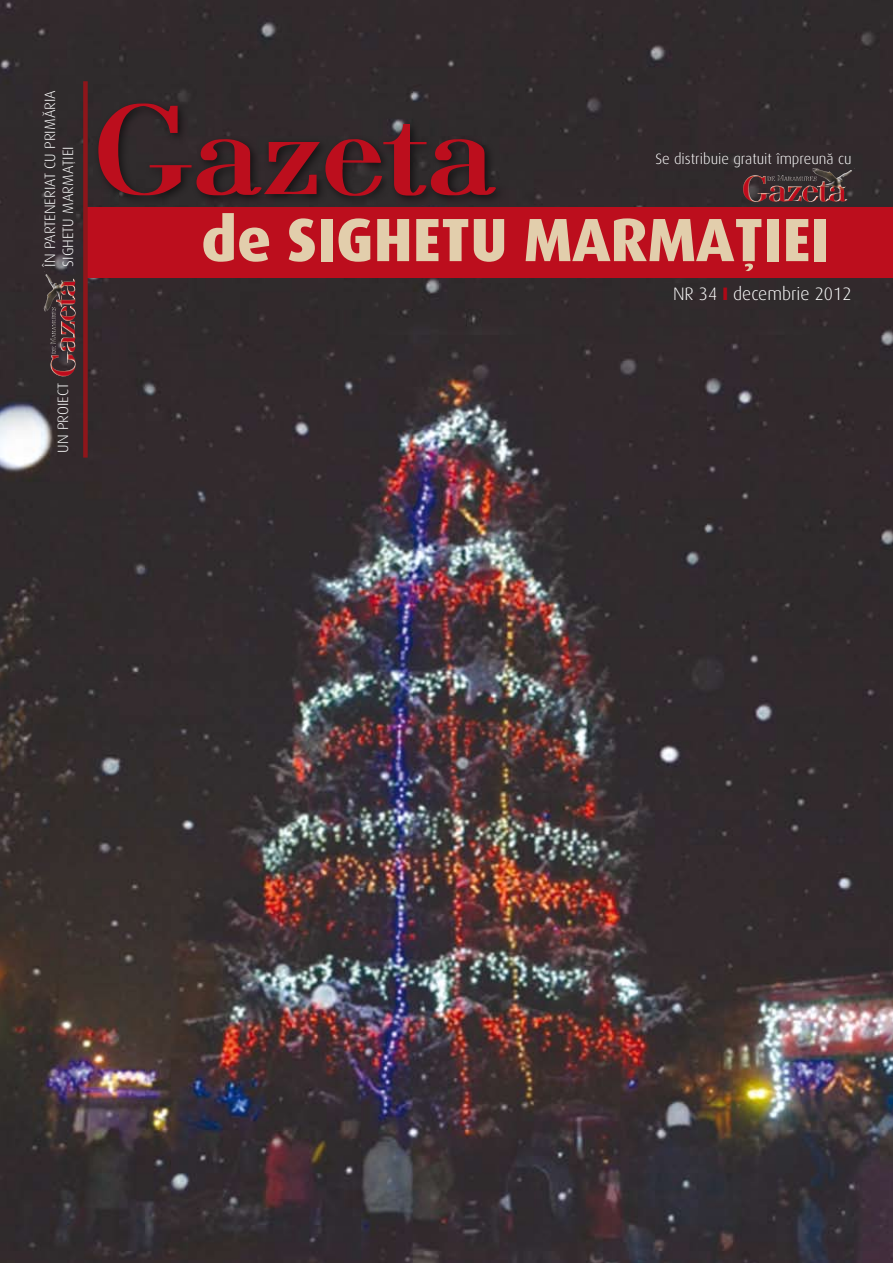
<style>
.page{position:relative;width:893px;height:1263px;background:#fff}
.page>*{position:absolute;margin:0;border:0;box-sizing:border-box;transform-origin:0 0}
.t1{font:134.55px "Bodoni Bold G";color:#bc0e1d}
.t2{font:61.2px "Dax Extra Bold G";color:#e2ceac}
.t3{font:18px "Dax Light G";color:#fff}
.t4{font:15px/18px "Dax Light G";color:#fff}
.s1{font-family:"Dax Extra Bold G";color:#ae0917}
</style>
<div class="page">
<img style="left:0;top:0;width:893px;height:1263px">
<div style="left:93px;top:98px;width:581px;height:182px;background:#000;opacity:.57"></div>
<div style="left:86px;top:208px;width:807px;height:70px;background:#bc0e1d"></div>
<div style="left:83px;top:81px;width:5px;height:377px;background:#8e161b"></div>
<img style="left:44px;top:272px;width:33px;height:51px">
<img style="left:743px;top:168px;width:112px;height:35px">
<p class="t4" style="left:41px;top:267px;width:178px;rotate:-90deg">}N PARTENERIAT CU PRIM{RIA<br>SIGHETU MARMAŢIEI</p>
<h1 class="t1" style="left:94px;top:72px;width:403px">Gazeta</h1>
<p class="t4" style="left:655px;top:150px;width:198px">Se distribuie gratuit împreună cu</p>
<h2 class="t2" style="left:201px;top:205px;width:630px">DE SIGHETU MARMAŢIEI</h2>
<p class="t3" style="left:673px;top:284px;width:180px">NR 34 <span class="s1">I</span> decembrie 2012</p>
<p class="t4" style="left:54px;top:453px;width:71px;rotate:-90deg">UN PROIECT</p>
</div>
